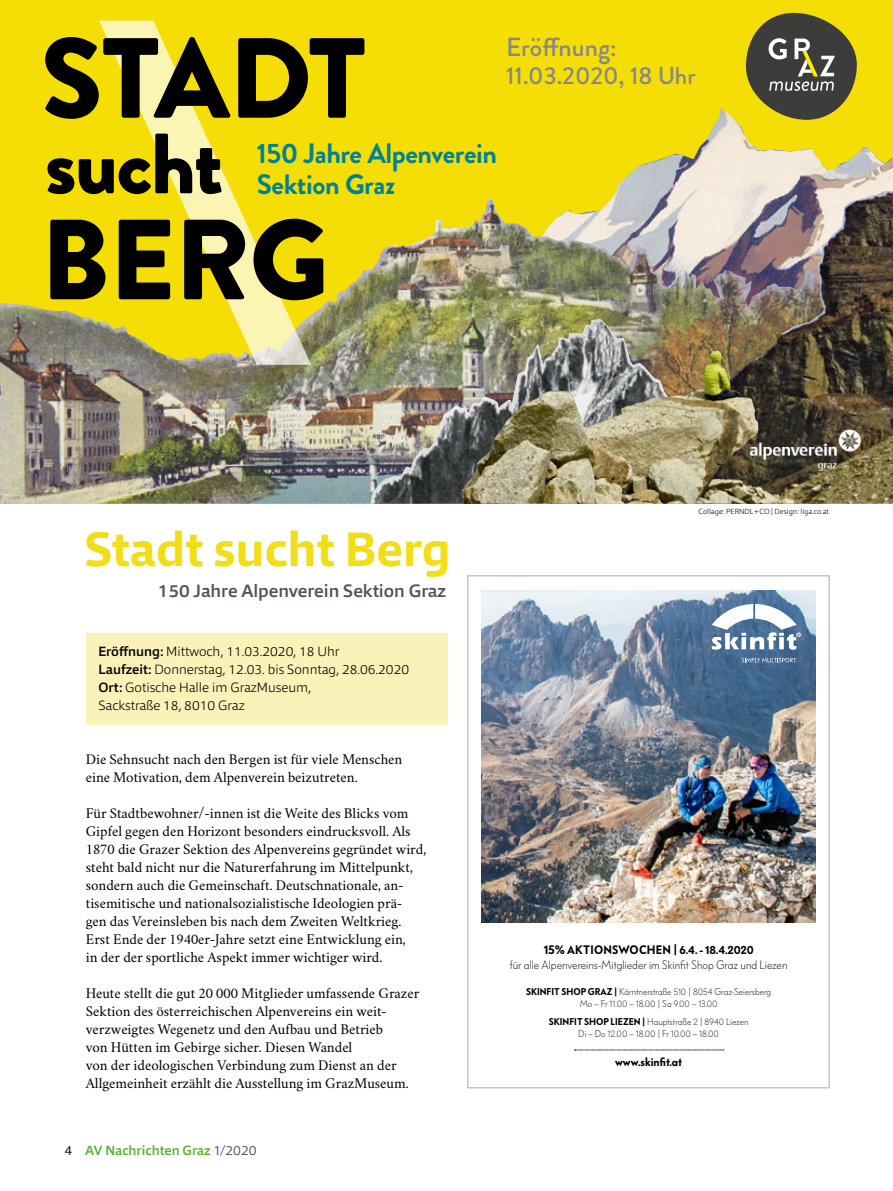
<style>
.page{position:relative;width:893px;height:1191px;background:#fff}
.page>*{position:absolute;margin:0;border:0;box-sizing:border-box;transform-origin:0 0}
.t1{font:900 113.55px "Brandon Grotesque";letter-spacing:-.01em;color:#000}
.t2{font:900 85.2px "Brandon Grotesque";letter-spacing:-.02em;color:#000}
.t3{font:700 48.6px "Qubo";color:#f1de17}
.t4{font:700 28.05px/30.8px "Brandon Grotesque";letter-spacing:-.015em;color:#008295}
.t5{font:500 26.25px "Brandon Grotesque";color:#878787}
.t6{font:500 24.6px "Brandon Grotesque";color:#878787}
.t7{font:500 18px "Qubo";color:#50535a}
.t8{font:15px/18px "Crimson";color:#000}
.t9{font:200 13.5px/18px "Qubo";color:#000}
.t10{font:500 13.5px "Qubo";color:#5ab031}
.t11{font:300 12.15px "Bauer Grotesk Pro";color:#000}
.t12{font:600 12.15px "Bauer Grotesk Pro";letter-spacing:.01em;color:#000}
.t13{font:300 9.75px/11.7px "Bauer Grotesk Pro";color:#000;text-align:center}
.t14{font:200 7.5px "Qubo";color:#000}
.s1{font-weight:500}
.s2{font-weight:300;color:#000}
.s3{font-weight:300;color:#50535a}
.s4{font-weight:600}
</style>
<div class="page">
<img style="left:482px;top:590px;width:334px;height:332px">
<svg style="left:741px;top:658px;width:56px;height:4px"></svg>
<svg style="left:711px;top:604px;width:90px;height:45px"></svg>
<svg style="left:575px;top:1049px;width:149px;height:1px"></svg>
<div style="left:467px;top:575px;width:363px;height:513px;border:2px solid #c6c6c6"></div>
<div style="left:86px;top:633px;width:361px;height:91px;background:#faf2b9"></div>
<div style="left:0;top:0;width:893px;height:503px;background:#f4de06"></div>
<img style="left:611px;top:108px;width:282px;height:91px">
<img style="left:0;top:199px;width:698px;height:304px">
<img style="left:370px;top:319px;width:328px;height:184px">
<img style="left:698px;top:191px;width:195px;height:312px">
<img style="left:672px;top:351px;width:44px;height:44px">
<svg style="left:746px;top:13px;width:111px;height:107px"></svg>
<img style="left:735px;top:424px;width:130px;height:54px">
<svg style="left:99px;top:21px;width:212px;height:344px"></svg>
<h1 class="t1" style="left:41px;top:-2px;width:327px">STADT</h1>
<h2 class="t2" style="left:45px;top:103px;width:180px">sucht</h2>
<h1 class="t1" style="left:41px;top:180px;width:290px">BERG</h1>
<h3 class="t4" style="left:257px;top:138px;width:242px">150 Jahre Alpenverein<br>Sektion Graz</h3>
<h3 class="t5" style="left:506px;top:29px;width:112px">Eröffnung:</h3>
<h3 class="t6" style="left:506px;top:59px;width:191px">11.03.2020, 18 Uhr</h3>
<h3 class="t3" style="left:85px;top:517px;width:368px">Stadt sucht Berg</h3>
<p class="t7" style="left:158px;top:579px;width:290px">150 Jahre Alpenverein Sektion Graz</p>
<p class="t9" style="left:99px;top:642px;width:312px"><span class="s1">Eröffnung:</span> Mittwoch, 11.03.2020, 18 Uhr<br><span class="s1">Laufzeit:</span> Donnerstag, 12.03. bis Sonntag, 28.06.2020<br><span class="s1">Ort:</span> Gotische Halle im GrazMuseum,<br>Sackstraße 18, 8010 Graz</p>
<p class="t8" style="left:86px;top:748px;width:318px">Die Sehnsucht nach den Bergen ist für viele Menschen eine Motivation, dem Alpenverein beizutreten.</p>
<p class="t8" style="left:86px;top:802px;width:342px">Für Stadtbewohner/-innen ist die Weite des Blicks vom Gipfel gegen den Horizont besonders eindrucksvoll. Als 1870 die Grazer Sektion des Alpenvereins gegründet wird, steht bald nicht nur die Naturerfahrung im Mittelpunkt, sondern auch die Gemeinschaft. Deutschnationale, an&shy;tisemitische und nationalsozialistische Ideologien prä&shy;gen das Vereinsleben bis nach dem Zweiten Weltkrieg.<br>Erst Ende der 1940er-Jahre setzt eine Entwicklung ein,<br>in der der sportliche Aspekt immer wichtiger wird.</p>
<p class="t8" style="left:86px;top:982px;width:335px">Heute stellt die gut 20 000 Mitglieder umfassende Grazer Sektion des österreichischen Alpenvereins ein weit&shy;verzweigtes Wegenetz und den Aufbau und Betrieb<br>von Hütten im Gebirge sicher. Diesen Wandel<br>von der ideologischen Verbindung zum Dienst an der Allgemeinheit erzählt die Ausstellung im GrazMuseum.</p>
<p class="t10" style="left:64px;top:1141px;width:194px"><span class="s2">4</span> AV Nachrichten Graz <span class="s3">1/2020</span></p>
<p class="t14" style="left:699px;top:507px;width:132px">Collage: PERNDL+CO | Design: liga.co.at</p>
<p class="t12" style="left:544px;top:940px;width:211px">15% AKTIONSWOCHEN | 6.4. - 18.4.2020</p>
<p class="t11" style="left:510px;top:956px;width:279px">für alle Alpenvereins-Mitglieder im Skinfit Shop Graz und Liezen</p>
<p class="t13" style="left:526px;top:985px;width:247px"><span class="s4">SKINFIT SHOP GRAZ |</span> Kärntnerstraße 510 | 8054 Graz-Seiersberg<br>Mo – Fr 11.00 – 18.00 | Sa 9.00 – 13.00</p>
<p class="t13" style="left:549px;top:1015px;width:201px"><span class="s4">SKINFIT SHOP LIEZEN |</span> Hauptstraße 2 | 8940 Liezen<br>Di – Do 12.00 – 18.00 | Fr 10.00 – 18.00</p>
<p class="t12" style="left:615px;top:1052px;width:69px">www.skinfit.at</p>
</div>
